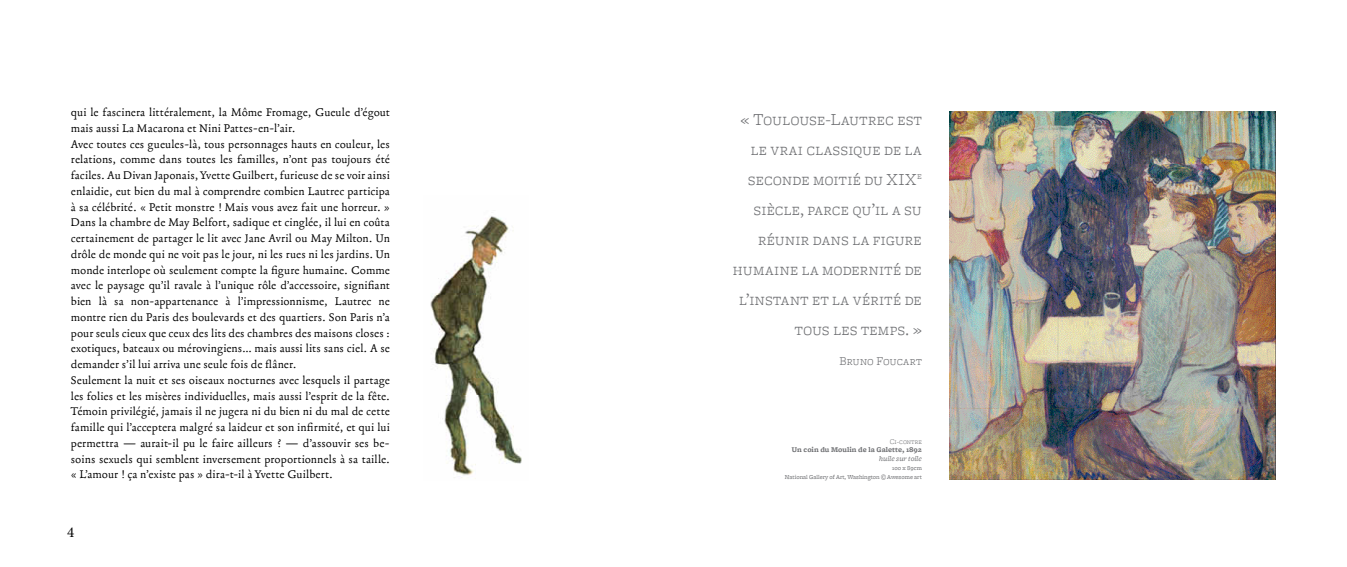
<style>
.page{position:relative;width:1347px;height:567px;background:#fff}
.page>*{position:absolute;margin:0;border:0;box-sizing:border-box;transform-origin:0 0}
.t1{font:17.5px/30px "Freight Micro Light SC";letter-spacing:.01em;color:#6d6e71;text-align:right}
.t2{font:15px "Minion Pro";color:#000}
.t3{font:13.12px/15.8px "Fabiol";letter-spacing:.005em;color:#000}
.t4{font:12.5px "Freight Micro Light SC";letter-spacing:.01em;color:#6d6e71}
.t5{font:700 7.5px "Freight Micro";color:#6d6e71}
.t6{font:italic 7.5px "Freight Micro";color:#6d6e71}
.t7{font:7.5px "Freight Micro Light SC";color:#6d6e71}
.t8{font:6.25px/8.8px "Freight Micro";color:#6d6e71;text-align:right}
</style>
<div class="page">
<img style="left:949px;top:111px;width:326px;height:369px">
<img style="left:430px;top:216px;width:92px;height:263px">
<p class="t3" style="left:71px;top:105px;width:320px">qui le fascinera littéralement, la Môme Fromage, Gueule d’égout mais aussi La Macarona et Nini Pattes-en-l’air.<br>Avec toutes ces gueules-là, tous personnages hauts en couleur, les relations, comme dans toutes les familles, n’ont pas toujours été faciles. Au Divan Japonais, Yvette Guilbert, furieuse de se voir ainsi enlaidie, eut bien du mal à comprendre combien Lautrec participa à sa célébrité. « Petit monstre ! Mais vous avez fait une horreur. » Dans la chambre de May Belfort, sadique et cinglée, il lui en coûta certainement de partager le lit avec Jane Avril ou May Milton. Un drôle de monde qui ne voit pas le jour, ni les rues ni les jardins. Un monde interlope où seulement compte la figure humaine. Comme avec le paysage qu’il ravale à l’unique rôle d’accessoire, signifiant bien là sa non-appartenance à l’impressionnisme, Lautrec ne montre rien du Paris des boulevards et des quartiers. Son Paris n’a pour seuls cieux que ceux des lits des chambres des maisons closes : exotiques, bateaux ou mérovingiens… mais aussi lits sans ciel. A se demander s’il lui arriva une seule fois de flâner.<br>Seulement la nuit et ses oiseaux nocturnes avec lesquels il partage les folies et les misères individuelles, mais aussi l’esprit de la fête.<br>Témoin privilégié, jamais il ne jugera ni du bien ni du mal de cette famille qui l’acceptera malgré sa laideur et son infirmité, et qui lui permettra — aurait-il pu le faire ailleurs ? — d’assouvir ses be&shy;soins sexuels qui semblent inversement proportionnels à sa taille. « L’amour ! ça n’existe pas » dira-t-il à Yvette Guilbert.</p>
<h1 class="t1" style="left:733px;top:105px;width:190px">« Toulouse-Lautrec est le vrai classique de la seconde moitié du XIX<sup>e </sup>siècle, parce qu’il a su réunir dans la figure humaine la modernité de l’instant et la vérité de tous les temps. »</h1>
<p class="t4" style="left:839px;top:354px;width:84px">Bruno Foucart</p>
<p class="t7" style="left:889px;top:437px;width:34px">Ci-contre</p>
<p class="t5" style="left:792px;top:446px;width:131px">Un coin du Moulin de la Galette, 1892</p>
<p class="t6" style="left:879px;top:455px;width:44px">huile sur toile</p>
<p class="t8" style="left:785px;top:464px;width:138px">100 x 89cm<br>National Gallery of Art, Washington © Awesome art</p>
<p class="t2" style="left:67px;top:522px;width:9px">4</p>
</div>
